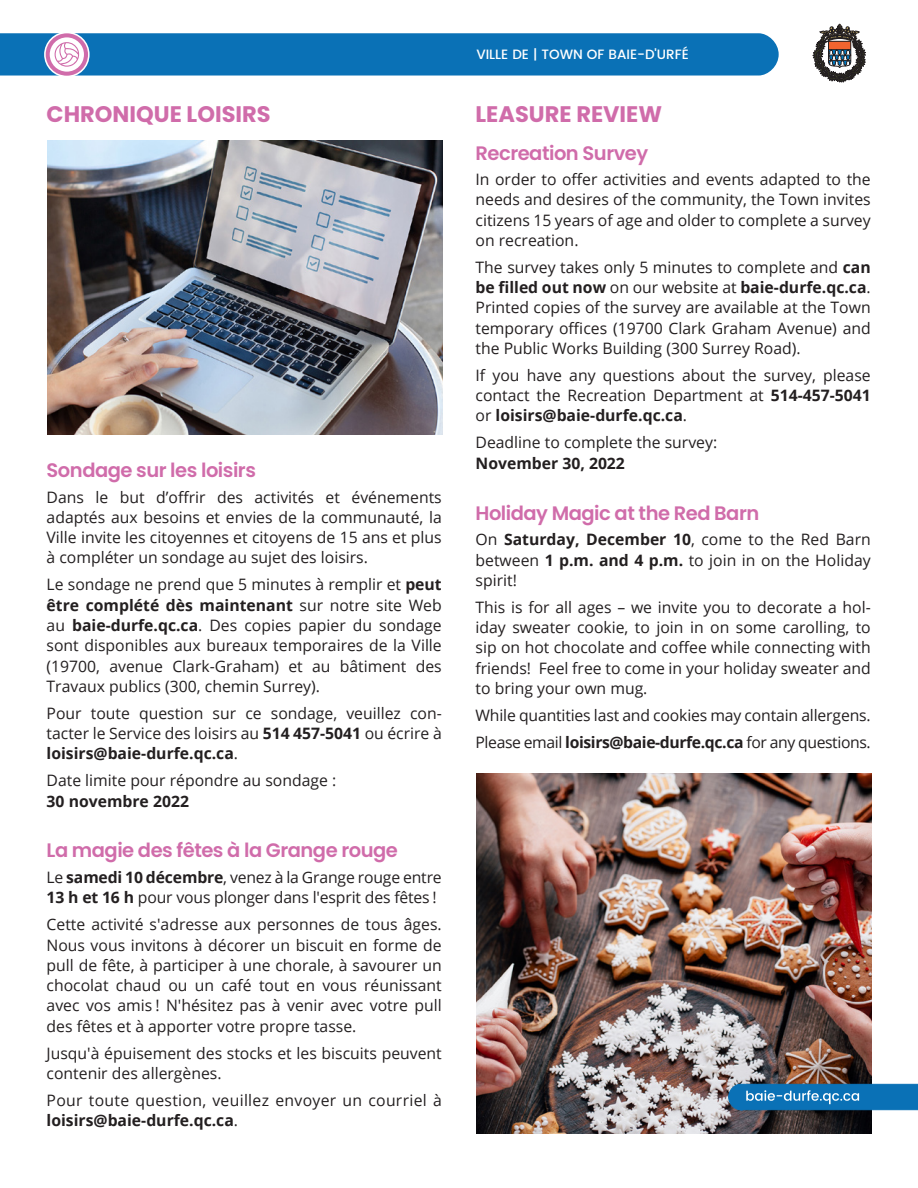
<style>
.page{position:relative;width:918px;height:1188px;background:#fff}
.page>*{position:absolute;margin:0;border:0;box-sizing:border-box;transform-origin:0 0}
.t1{font:700 22.5px "Poppins";color:#d06caa}
.t2{font:600 19.5px "Poppins";letter-spacing:-.025em;color:#d06caa}
.t3{font:15.75px/20.2px "Open Sans";color:#231f20;text-align:justify}
.t4{font:15.75px/20.2px "Open Sans";letter-spacing:.02em;color:#231f20}
.t5{font:700 15.75px "Open Sans";color:#231f20}
.t6{font:500 13.5px "Poppins";color:#fff}
.s1{font-weight:700}
</style>
<div class="page">
<svg style="left:812px;top:24px;width:54px;height:59px"></svg>
<img style="left:476px;top:773px;width:396px;height:361px">
<svg style="left:728px;top:1084px;width:190px;height:26px;background:#1e7bba"></svg>
<svg style="left:0;top:33px;width:779px;height:43px;background:#1a78b9"></svg>
<img style="left:47px;top:140px;width:395px;height:294px">
<p class="t6" style="left:476px;top:45px;width:214px">VILLE DE | TOWN OF BAIE-D'URFÉ</p>
<h1 class="t1" style="left:47px;top:101px;width:226px">CHRONIQUE LOISIRS</h1>
<h1 class="t1" style="left:476px;top:101px;width:188px">LEASURE REVIEW</h1>
<p class="t2" style="left:47px;top:459px;width:211px">Sondage sur les loisirs</p>
<p class="t3" style="left:47px;top:486px;width:397px">Dans le but d’offrir des activités et événements adaptés aux besoins et envies de la communauté, la Ville invite les citoyennes et citoyens de 15 ans et plus à compléter un sondage au sujet des loisirs.</p>
<p class="t3" style="left:47px;top:574px;width:397px">Le sondage ne prend que 5 minutes à remplir et <span class="s1">peut être complété dès maintenant</span> sur notre site Web au <span class="s1">baie-durfe.qc.ca</span>. Des copies papier du sondage sont disponibles aux bureaux temporaires de la Ville (19700, avenue Clark-Graham) et au bâtiment des Travaux publics (300, chemin Surrey).</p>
<p class="t3" style="left:47px;top:703px;width:397px">Pour toute question sur ce sondage, veuillez con&shy;tacter le Service des loisirs au <span class="s1">514 457-5041</span> ou écrire à <span class="s1">loisirs@baie-durfe.qc.ca</span>.</p>
<p class="t3" style="left:47px;top:770px;width:291px">Date limite pour répondre au sondage :</p>
<p class="t5" style="left:47px;top:790px;width:144px">30 novembre 2022</p>
<p class="t2" style="left:47px;top:839px;width:353px">La magie des fêtes à la Grange rouge</p>
<p class="t3" style="left:47px;top:867px;width:397px">Le <span class="s1">samedi 10 décembre</span>, venez à la Grange rouge entre<br><span class="s1">13 h et 16 h</span> pour vous plonger dans l'esprit des fêtes !</p>
<p class="t3" style="left:47px;top:914px;width:397px">Cette activité s'adresse aux personnes de tous âges.<br>Nous vous invitons à décorer un biscuit en forme de pull de fête, à participer à une chorale, à savourer un chocolat chaud ou un café tout en vous réunissant avec vos amis ! N'hésitez pas à venir avec votre pull des fêtes et à apporter votre propre tasse.</p>
<p class="t3" style="left:47px;top:1042px;width:397px">Jusqu'à épuisement des stocks et les biscuits peuvent contenir des allergènes.</p>
<p class="t4" style="left:47px;top:1090px;width:397px">Pour toute question, veuillez envoyer un courriel à <span class="s1">loisirs@baie-durfe.qc.ca</span>.</p>
<p class="t2" style="left:476px;top:141px;width:174px">Recreation Survey</p>
<p class="t3" style="left:476px;top:169px;width:397px">In order to offer activities and events adapted to the needs and desires of the community, the Town invites citizens 15 years of age and older to complete a survey on recreation.</p>
<p class="t3" style="left:476px;top:257px;width:397px">The survey takes only 5 minutes to complete and <span class="s1">can be filled out now</span> on our website at <span class="s1">baie-durfe.qc.ca</span>.<br>Printed copies of the survey are available at the Town temporary offices (19700 Clark Graham Avenue) and the Public Works Building (300 Surrey Road).</p>
<p class="t3" style="left:476px;top:365px;width:397px">If you have any questions about the survey, please contact the Recreation Department at <span class="s1">514-457-5041 </span>or <span class="s1">loisirs@baie-durfe.qc.ca</span>.</p>
<p class="t3" style="left:476px;top:432px;width:243px">Deadline to complete the survey:</p>
<p class="t5" style="left:476px;top:452px;width:151px">November 30, 2022</p>
<p class="t2" style="left:476px;top:502px;width:285px">Holiday Magic at the Red Barn</p>
<p class="t3" style="left:476px;top:529px;width:397px">On <span class="s1">Saturday, December 10</span>, come to the Red Barn between <span class="s1">1 p.m. and 4 p.m.</span> to join in on the Holiday spirit!</p>
<p class="t3" style="left:476px;top:597px;width:397px">This is for all ages – we invite you to decorate a hol&shy;iday sweater cookie, to join in on some carolling, to sip on hot chocolate and coffee while connecting with friends! Feel free to come in your holiday sweater and to bring your own mug.</p>
<p class="t3" style="left:476px;top:701px;width:397px;line-height:27px">While quantities last and cookies may contain allergens.<br>Please email <span class="s1">loisirs@baie-durfe.qc.ca</span> for any questions.</p>
</div>
